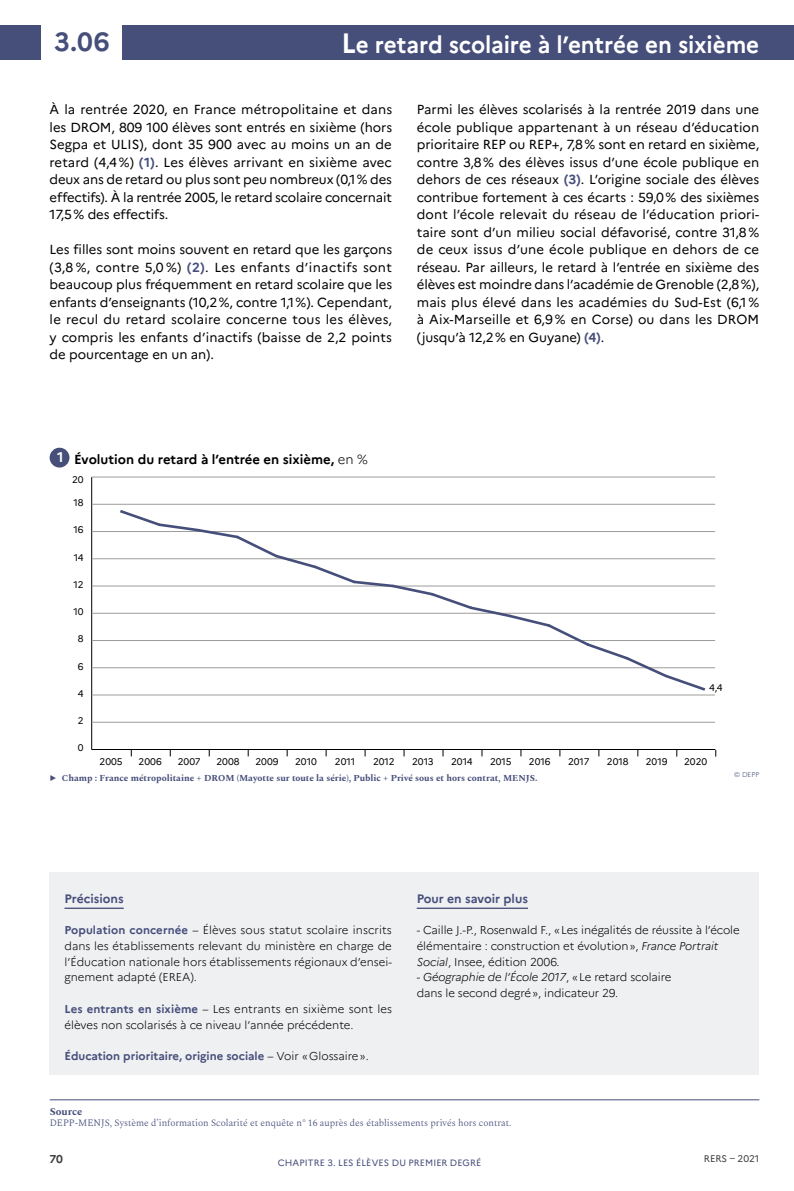
<style>
.page{position:relative;width:794px;height:1191px;background:#fff}
.page>*{position:absolute;margin:0;border:0;box-sizing:border-box;transform-origin:0 0}
.N__page_fiche{font:700 26.25px "Marianne";color:#464e7a}
.Titre_fiche{font:700 23.62px "Marianne";letter-spacing:-.005em;color:#fff;scale:.95 1}
.N__figure{font:700 14px "Marianne";color:#fff}
.texte_courant{font:13.12px/17.5px "Marianne";color:#000;text-align:justify}
.titre_figure{font:700 13.12px "Marianne";color:#000}
.titre_Pour_en_savoir{font:700 12.25px "Marianne";color:#464e7a}
.titre_Précisions{font:700 12.25px "Marianne";color:#464e7a}
.txt_Précisions{font:300 11.38px/15.8px "Marianne";letter-spacing:-.005em;color:#000}
.txt_Précisions-2{font:700 11.38px "Marianne";color:#464e7a}
.t1{font:700 11.38px "Marianne";color:#3c3c3b}
.titre_Source{font:700 10.5px "Spectral";color:#464e7a}
.txt_sources{font:300 9.62px "Spectral";color:#464e7a}
.t2{font:9.62px "Marianne";color:#000}
.t3{font:9.62px "Marianne";letter-spacing:-.005em;color:#3c3c3b}
.t4{font:700 9.1px "Spectral";color:#464e7a}
.t5{font:9.1px "Marianne";letter-spacing:.01em;color:#464e7a}
.figure_et_tableaux{font:300 7px "Marianne";color:#464e7a}
.s1{font-size:28px}
.s2{font-weight:700;color:#464e7a}
.s3{font-weight:300}
.s4{font-weight:300;color:#000}
.s5{font-style:italic}
</style>
<div class="page">
<div style="left:0;top:25px;width:794px;height:35px;background:#464e7a"></div>
<div style="left:42px;top:19px;width:80px;height:44px;background:#fff"></div>
<hr style="left:50px;top:1099px;width:709px;height:1px;background:#464e7a">
<div style="left:50px;top:872px;width:709px;height:202px;background:#eef0f2"></div>
<hr style="left:64px;top:907px;width:60px;height:2px;background:#464e7a">
<hr style="left:417px;top:907px;width:111px;height:2px;background:#464e7a">
<div style="left:50px;top:448px;width:19px;height:19px;background:#464e7a;border-radius:50%"></div>
<hr style="left:91px;top:477px;width:1px;height:272px;background:#000">
<hr style="left:92px;top:749px;width:623px;height:1px;background:#000">
<hr style="left:92px;top:722px;width:623px;height:1px;background:#9d9d9c">
<hr style="left:92px;top:694px;width:623px;height:1px;background:#9d9d9c">
<hr style="left:92px;top:667px;width:623px;height:1px;background:#9d9d9c">
<hr style="left:92px;top:640px;width:623px;height:1px;background:#9d9d9c">
<hr style="left:92px;top:613px;width:623px;height:1px;background:#9d9d9c">
<hr style="left:92px;top:586px;width:623px;height:1px;background:#9d9d9c">
<hr style="left:92px;top:558px;width:623px;height:1px;background:#9d9d9c">
<hr style="left:92px;top:531px;width:623px;height:1px;background:#9d9d9c">
<hr style="left:92px;top:504px;width:623px;height:1px;background:#9d9d9c">
<hr style="left:92px;top:477px;width:623px;height:1px;background:#9d9d9c">
<svg style="left:117px;top:510px;width:591px;height:181px"></svg>
<p class="N__page_fiche" style="left:54px;top:26px;width:57px">3.06</p>
<p class="Titre_fiche" style="left:341px;top:30px;width:441px"><span class="s1">L</span>e retard scolaire à l’entrée en sixième</p>
<p class="texte_courant" style="left:50px;top:101px;width:344px">À la rentrée 2020, en France métropolitaine et dans les D ROM , 809 100 élèves sont entrés en sixième (hors Segpa et U LIS), dont 35 900 avec au moins un an de retard (4,4 %) <span class="s2">(1)</span>. Les élèves arrivant en sixième avec deux ans de retard ou plus sont peu nombreux (0,1% des effectifs). À la rentrée 2005, le retard scolaire concernait 17,5% des effectifs.</p>
<p class="texte_courant" style="left:50px;top:241px;width:344px">Les filles sont moins souvent en retard que les garçons (3,8 %, contre 5,0 %) <span class="s2">(2)</span>. Les enfants d’inactifs sont beaucoup plus fréquemment en retard scolaire que les enfants d’enseignants (10,2%, contre 1,1%). Cependant, le recul du retard scolaire concerne tous les élèves, y compris les enfants d’inactifs (baisse de 2,2 points de pourcentage en un an).</p>
<p class="texte_courant" style="left:417px;top:101px;width:344px;text-align:left">Parmi les élèves scolarisés à la rentrée 2019 dans une école publique appartenant à un réseau d’éducation prioritaire REP ou REP+, 7,8% sont en retard en sixième, contre 3,8% des élèves issus d’une école publique en dehors de ces réseaux <span class="s2">(3)</span>. L’origine sociale des élèves contribue fortement à ces écarts : 59,0% des sixièmes dont l’école relevait du réseau de l’éducation priori&shy;taire sont d’un milieu social défavorisé, contre 31,8% de ceux issus d’une école publique en dehors de ce réseau. Par ailleurs, le retard à l’entrée en sixième des élèves est moindre dans l’académie de Grenoble (2,8%), mais plus élevé dans les académies du Sud-Est (6,1 % à Aix-M arseille et 6,9 % en Corse) ou dans les D ROM (jusqu’à 12,2% en Guyane) <span class="s2">(4)</span>.</p>
<p class="N__figure" style="left:57px;top:448px;width:8px">1</p>
<p class="titre_figure" style="left:74px;top:451px;width:295px">Évolution du retard à l’entrée en sixième, <span class="s3">en %</span></p>
<p class="t2" style="left:72px;top:473px;width:13px">20</p>
<p class="t2" style="left:74px;top:497px;width:12px">18</p>
<p class="t2" style="left:73px;top:524px;width:12px">16</p>
<p class="t2" style="left:74px;top:551px;width:11px">14</p>
<p class="t2" style="left:74px;top:578px;width:12px">12</p>
<p class="t2" style="left:73px;top:606px;width:12px">10</p>
<p class="t2" style="left:78px;top:633px;width:7px">8</p>
<p class="t2" style="left:78px;top:660px;width:7px">6</p>
<p class="t2" style="left:78px;top:687px;width:7px">4</p>
<p class="t2" style="left:78px;top:714px;width:7px">2</p>
<p class="t2" style="left:78px;top:742px;width:7px">0</p>
<p class="t2" style="left:709px;top:681px;width:15px">4,4</p>
<p class="t2" style="left:100px;top:756px;width:25px">2005</p>
<p class="t2" style="left:139px;top:756px;width:25px">2006</p>
<p class="t2" style="left:178px;top:756px;width:24px">2007</p>
<p class="t2" style="left:216px;top:756px;width:25px">2008</p>
<p class="t2" style="left:255px;top:756px;width:25px">2009</p>
<p class="t2" style="left:295px;top:756px;width:23px">2010</p>
<p class="t2" style="left:335px;top:756px;width:22px">2011</p>
<p class="t2" style="left:373px;top:756px;width:23px">2012</p>
<p class="t2" style="left:412px;top:756px;width:23px">2013</p>
<p class="t2" style="left:451px;top:756px;width:23px">2014</p>
<p class="t2" style="left:490px;top:756px;width:23px">2015</p>
<p class="t2" style="left:529px;top:756px;width:23px">2016</p>
<p class="t2" style="left:568px;top:756px;width:23px">2017</p>
<p class="t2" style="left:607px;top:756px;width:23px">2018</p>
<p class="t2" style="left:646px;top:756px;width:23px">2019</p>
<p class="t2" style="left:684px;top:756px;width:25px">2020</p>
<p class="t4" style="left:50px;top:771px;width:489px">▶ Champ : France métropolitaine + DROM (Mayotte sur toute la série), Public + Privé sous et hors contrat, MENJS.</p>
<p class="figure_et_tableaux" style="left:734px;top:770px;width:27px">© DEPP</p>
<p class="titre_Précisions" style="left:64px;top:890px;width:61px">Précisions</p>
<p class="txt_Précisions" style="left:64px;top:922px;width:329px;text-align:justify"><span class="s2">Population concernée</span> – Élèves sous statut scolaire inscrits dans les établissements relevant du ministère en charge de l’Éducation nationale hors établissements régionaux d’ensei&shy;gnement adapté (EREA).</p>
<p class="txt_Précisions" style="left:64px;top:1001px;width:329px"><span class="s2">Les entrants en sixième</span> – Les entrants en sixième sont les élèves non scolarisés à ce niveau l’année précédente.</p>
<p class="txt_Précisions-2" style="left:64px;top:1049px;width:306px">Éducation prioritaire, origine sociale <span class="s4">– Voir «Glossaire».</span></p>
<p class="titre_Pour_en_savoir" style="left:417px;top:890px;width:113px">Pour en savoir plus</p>
<p class="txt_Précisions" style="left:417px;top:922px;width:324px">- Caille J.-P., Rosenwald F., «Les inégalités de réussite à l’école élémentaire : construction et évolution», <span class="s5">France Portrait<br>Social</span>, Insee, édition 2006.</p>
<p class="txt_Précisions" style="left:417px;top:969px;width:256px">- <span class="s5">Géographie de l’École 2017</span>, «Le retard scolaire dans le second degré», indicateur 29.</p>
<p class="titre_Source" style="left:50px;top:1103px;width:34px">Source</p>
<p class="txt_sources" style="left:50px;top:1116px;width:463px">DEPP-MENJS, Système d’information Scolarité et enquête n° 16 auprès des établissements privés hors contrat.</p>
<p class="t1" style="left:50px;top:1152px;width:15px">70</p>
<p class="t5" style="left:278px;top:1157px;width:137px">CHAPITRE 3. Les élèves du pre</p>
<p class="t5" style="left:425px;top:1157px;width:14px">mier</p>
<p class="t5" style="left:450px;top:1157px;width:33px">degré</p>
<p class="t3" style="left:704px;top:1153px;width:57px">RERS – 2021</p>
</div>
